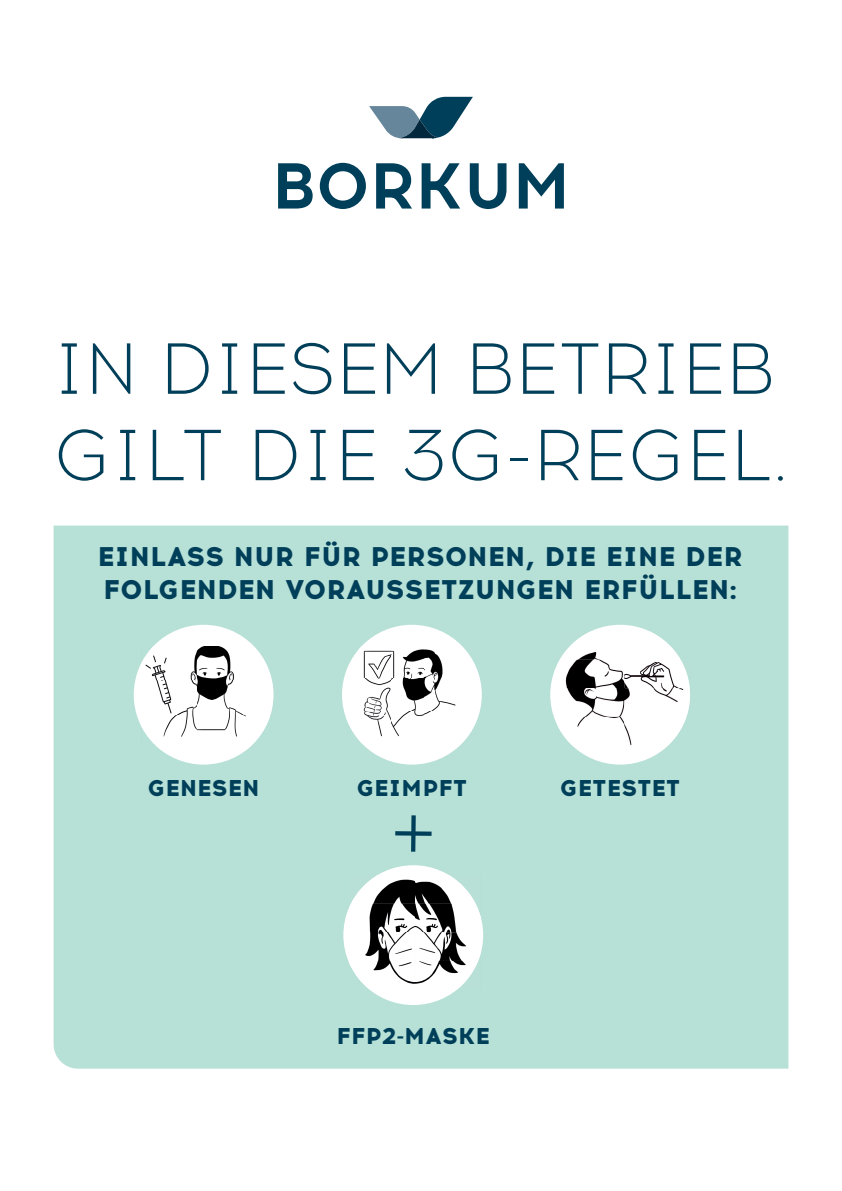
<style>
.page{position:relative;width:842px;height:1191px;background:#fff}
.page>*{position:absolute;margin:0;border:0;box-sizing:border-box;transform-origin:0 0}
.t1{font:300 72px/86.4px "Acrom";color:#003f59}
.t2{font:800 27px/32.4px "Acrom";letter-spacing:.01em;color:#003f59}
.t3{font:800 22.8px "Acrom";letter-spacing:.01em;color:#003f59}
</style>
<div class="page">
<div style="left:54px;top:525px;width:734px;height:543px;background:#b7e0d7"></div>
<div style="left:550px;top:625px;width:140px;height:139px;background:#fff;border-radius:50%"></div>
<img style="left:559px;top:631px;width:1px;height:28px">
<img style="left:681px;top:631px;width:9px;height:28px">
<img style="left:686px;top:717px;width:4px;height:28px">
<img style="left:560px;top:631px;width:121px;height:28px">
<img style="left:559px;top:659px;width:131px;height:58px">
<img style="left:559px;top:717px;width:127px;height:28px">
<div style="left:343px;top:865px;width:140px;height:140px;background:#fff;border-radius:50%"></div>
<img style="left:349px;top:875px;width:2px;height:28px">
<img style="left:476px;top:875px;width:5px;height:28px">
<img style="left:478px;top:961px;width:3px;height:28px">
<img style="left:351px;top:875px;width:125px;height:28px">
<img style="left:349px;top:903px;width:132px;height:58px">
<img style="left:349px;top:960px;width:129px;height:29px">
<svg style="left:278px;top:163px;width:35px;height:45px"></svg>
<svg style="left:320px;top:163px;width:46px;height:46px"></svg>
<svg style="left:376px;top:163px;width:36px;height:45px"></svg>
<svg style="left:422px;top:163px;width:38px;height:45px"></svg>
<svg style="left:470px;top:163px;width:36px;height:46px"></svg>
<svg style="left:519px;top:163px;width:45px;height:45px"></svg>
<svg style="left:369px;top:97px;width:104px;height:41px"></svg>
<svg style="left:391px;top:811px;width:45px;height:45px;background:#9cc8c4"></svg>
<div style="left:342px;top:625px;width:140px;height:139px;background:#fff;border-radius:50%"></div>
<img style="left:358px;top:645px;width:98px;height:100px">
<div style="left:134px;top:625px;width:140px;height:139px;background:#fff;border-radius:50%"></div>
<img style="left:141px;top:646px;width:111px;height:103px">
<h1 class="t1" style="left:53px;top:329px;width:736px">IN DIESEM BETRIEB<br>GILT DIE 3G-REGEL.</h1>
<p class="t2" style="left:98px;top:540px;width:646px">EINLASS NUR FÜR PERSONEN, DIE EINE DER<br>FOLGENDEN VORAUSSETZUNGEN ERFÜLLEN:</p>
<p class="t3" style="left:148px;top:771px;width:113px">GENESEN</p>
<p class="t3" style="left:357px;top:771px;width:112px">GEIMPFT</p>
<p class="t3" style="left:560px;top:771px;width:121px">GETESTET</p>
<p class="t3" style="left:336px;top:1018px;width:155px">FFP2-MASKE</p>
</div>
